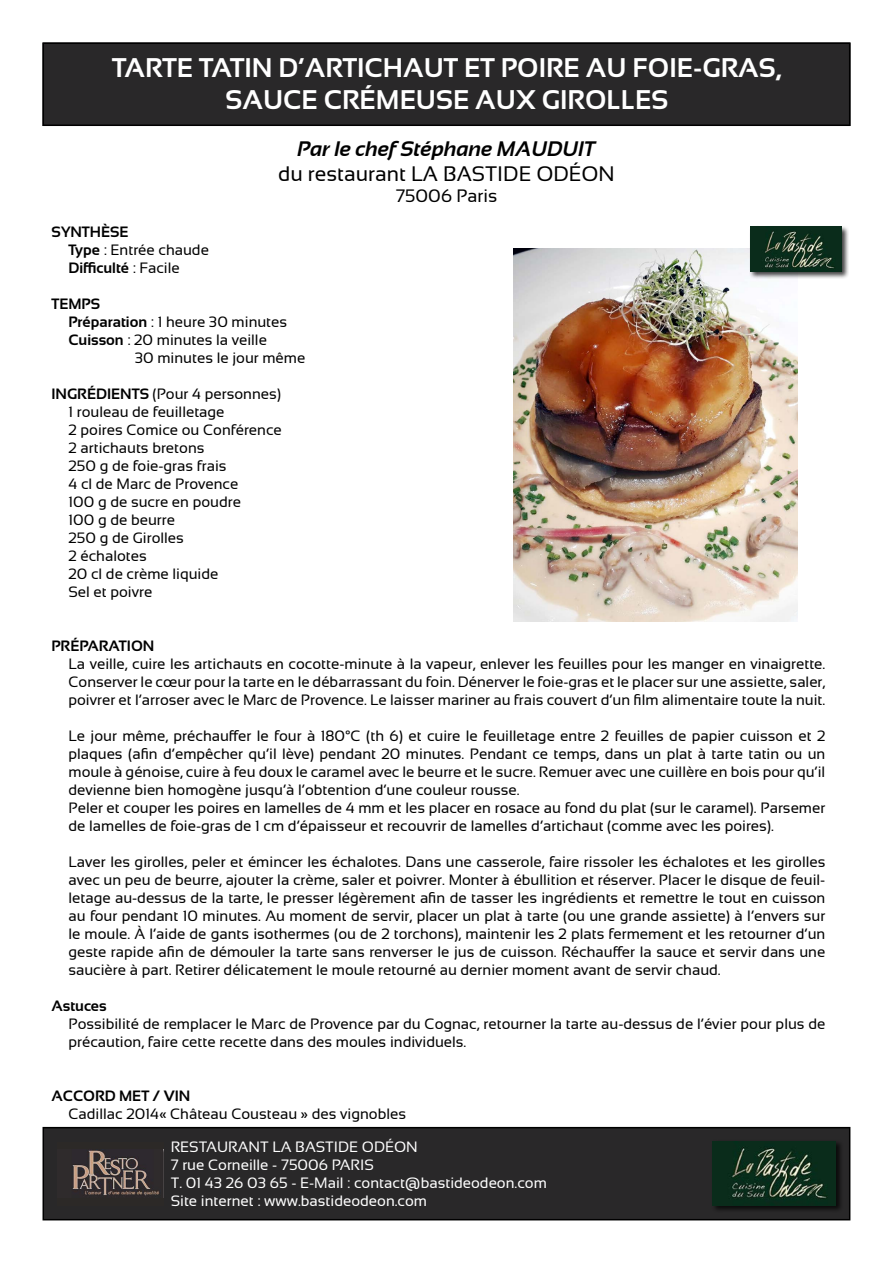
<style>
.page{position:relative;width:893px;height:1263px;background:#fff}
.page>*{position:absolute;margin:0;border:0;box-sizing:border-box;transform-origin:0 0}
.t1{font:700 27px/32.4px "Sansation";color:#fff;text-align:center}
.t2{font:21px "Sansation";color:#000}
.t3{font:italic 700 21px "Sansation";color:#000}
.t4{font:18px "Sansation";color:#000}
.t5{font:15px/18px "Sansation";color:#000}
.t6{font:15px/18px "Sansation";color:#fff}
.t7{font:700 15px/18px "Sansation";color:#000}
.s1{font-weight:400}
.s2{font-weight:700}
</style>
<div class="page">
<div style="left:43px;top:1128px;width:807px;height:92px;background:#292829"></div>
<div style="left:43px;top:1127px;width:807px;height:93px;border:2px solid #000"></div>
<div style="left:43px;top:43px;width:807px;height:82px;background:#292829"></div>
<div style="left:43px;top:43px;width:807px;height:83px;border:2px solid #000"></div>
<img style="left:514px;top:249px;width:283px;height:372px">
<div style="left:749px;top:225px;width:100px;height:54px;background:#000;opacity:.75"></div>
<img style="left:750px;top:226px;width:92px;height:46px">
<div style="left:711px;top:1139px;width:132px;height:74px;background:#000;opacity:.75"></div>
<img style="left:712px;top:1141px;width:124px;height:65px">
<img style="left:72px;top:1150px;width:92px;height:47px">
<h1 class="t1" style="left:112px;top:51px;width:671px">TARTE TATIN D’ARTICHAUT ET POIRE AU FOIE-GRAS,<br>SAUCE CRÉMEUSE AUX GIROLLES</h1>
<h2 class="t3" style="left:298px;top:137px;width:299px">Par le chef Stéphane MAUDUIT</h2>
<h2 class="t2" style="left:278px;top:162px;width:338px">du restaurant LA BASTIDE ODÉON</h2>
<p class="t4" style="left:396px;top:186px;width:103px">75006 Paris</p>
<p class="t7" style="left:68px;top:223px;width:142px;text-indent:-17px">SYNTHÈSE<br>Type <span class="s1">: Entrée chaude<br></span>Difficulté <span class="s1">: Facile</span></p>
<p class="t7" style="left:51px;top:295px;width:50px">TEMPS</p>
<p class="t5" style="left:68px;top:313px;width:220px"><span class="s2">Préparation</span> : 1 heure 30 minutes</p>
<p class="t5" style="left:68px;top:331px;width:200px"><span class="s2">Cuisson</span> : 20 minutes la veille</p>
<p class="t5" style="left:135px;top:349px;width:172px">30 minutes le jour même</p>
<p class="t5" style="left:68px;top:385px;width:215px;text-indent:-17px"><span class="s2">INGRÉDIENTS</span> (Pour 4 personnes)<br>1 rouleau de feuilletage<br>2 poires Comice ou Conférence<br>2 artichauts bretons<br>250 g de foie-gras frais<br>4 cl de Marc de Provence<br>100 g de sucre en poudre<br>100 g de beurre<br>250 g de Girolles<br>2 échalotes<br>20 cl de crème liquide<br>Sel et poivre</p>
<p class="t7" style="left:51px;top:637px;width:105px">PRÉPARATION</p>
<p class="t5" style="left:68px;top:655px;width:758px;text-align:justify">La veille, cuire les artichauts en cocotte-minute à la vapeur, enlever les feuilles pour les manger en vinaigrette.<br>Conserver le cœur pour la tarte en le débarrassant du foin. Dénerver le foie-gras et le placer sur une assiette, saler, poivrer et l’arroser avec le Marc de Provence. Le laisser mariner au frais couvert d’un film alimentaire toute la nuit.</p>
<p class="t5" style="left:68px;top:727px;width:758px">Le jour même, préchauffer le four à 180°C (th 6) et cuire le feuilletage entre 2 feuilles de papier cuisson et 2 plaques (afin d’empêcher qu’il lève) pendant 20 minutes. Pendant ce temps, dans un plat à tarte tatin ou un moule à génoise, cuire à feu doux le caramel avec le beurre et le sucre. Remuer avec une cuillère en bois pour qu’il devienne bien homogène jusqu’à l’obtention d’une couleur rousse.<br>Peler et couper les poires en lamelles de 4 mm et les placer en rosace au fond du plat (sur le caramel). Parsemer de lamelles de foie-gras de 1 cm d’épaisseur et recouvrir de lamelles d’artichaut (comme avec les poires).</p>
<p class="t5" style="left:68px;top:853px;width:758px;text-align:justify">Laver les girolles, peler et émincer les échalotes. Dans une casserole, faire rissoler les échalotes et les girolles avec un peu de beurre, ajouter la crème, saler et poivrer. Monter à ébullition et réserver. Placer le disque de feuil&shy;letage au-dessus de la tarte, le presser légèrement afin de tasser les ingrédients et remettre le tout en cuisson au four pendant 10 minutes. Au moment de servir, placer un plat à tarte (ou une grande assiette) à l’envers sur le moule. À l’aide de gants isothermes (ou de 2 torchons), maintenir les 2 plats fermement et les retourner d’un geste rapide afin de démouler la tarte sans renverser le jus de cuisson. Réchauffer la sauce et servir dans une saucière à part. Retirer délicatement le moule retourné au dernier moment avant de servir chaud.</p>
<p class="t7" style="left:51px;top:997px;width:57px">Astuces</p>
<p class="t5" style="left:68px;top:1015px;width:758px">Possibilité de remplacer le Marc de Provence par du Cognac, retourner la tarte au-dessus de l’évier pour plus de précaution, faire cette recette dans des moules individuels.</p>
<p class="t7" style="left:51px;top:1087px;width:140px">ACCORD MET / VIN</p>
<p class="t5" style="left:68px;top:1105px;width:339px">Cadillac 2014« Château Cousteau » des vignobles</p>
<p class="t6" style="left:171px;top:1138px;width:378px">RESTAURANT LA BASTIDE ODÉON<br>7 rue Corneille - 75006 PARIS<br>T. 01 43 26 03 65 - E-Mail : contact@bastideodeon.com Site internet : www.bastideodeon.com</p>
</div>
